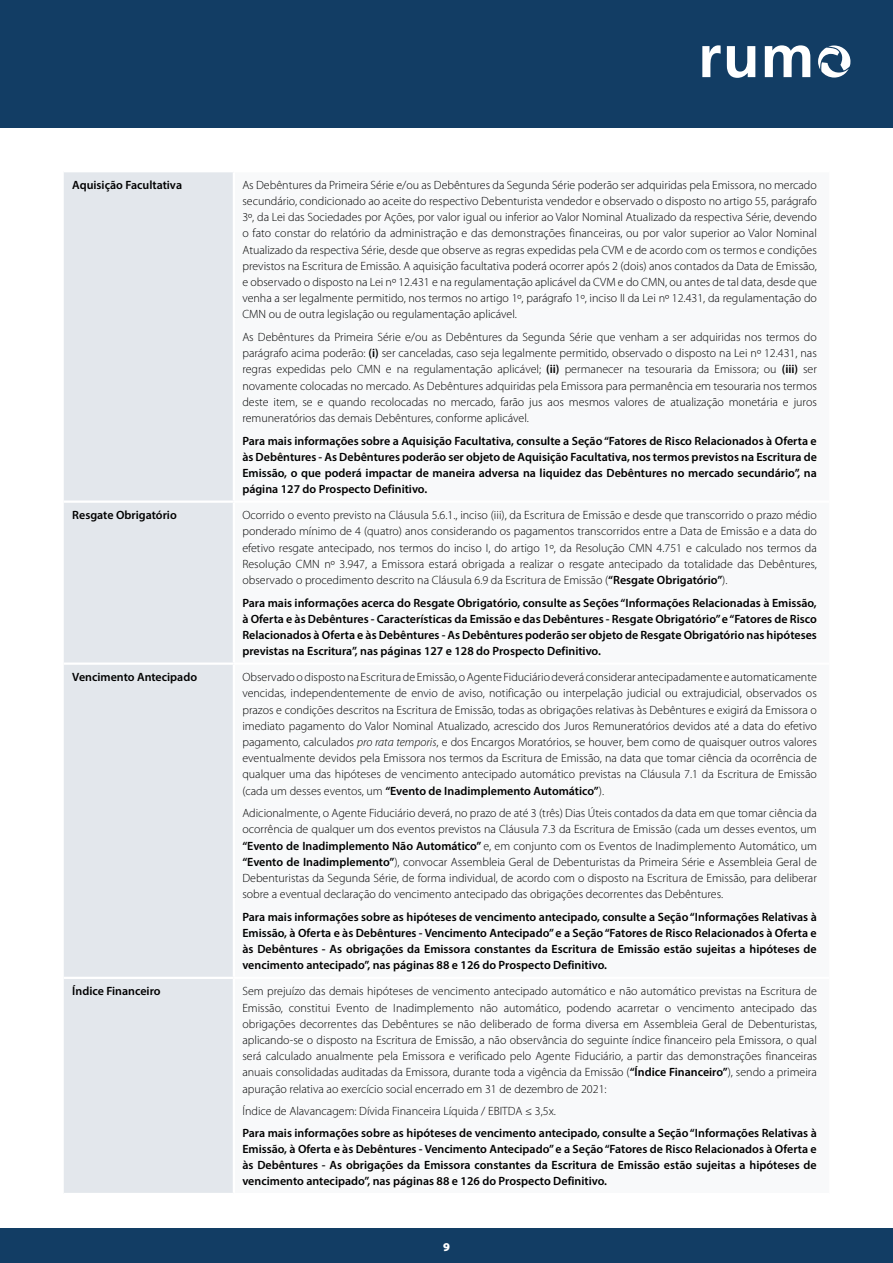
<style>
.page{position:relative;width:893px;height:1263px;background:#fff}
.page>*{position:absolute;margin:0;border:0;box-sizing:border-box;transform-origin:0 0}
.t1{font:300 12px/16.2px "Myriad Pro";color:#000;text-align:justify}
.t2{font:600 12px/16.2px "Myriad Pro";color:#000;text-align:justify}
.t3{font:900 12px "Myriad Pro";color:#fff}
.s1{font-weight:600}
.s2{font-style:italic}
</style>
<div class="page">
<div style="left:0;top:0;width:893px;height:128px;background:#123d64"></div>
<div style="left:0;top:1229px;width:893px;height:34px;background:#123d64"></div>
<svg style="left:702px;top:45px;width:19px;height:32px"></svg>
<svg style="left:727px;top:46px;width:28px;height:32px"></svg>
<svg style="left:765px;top:45px;width:45px;height:32px"></svg>
<svg style="left:818px;top:46px;width:32px;height:32px"></svg>
<div style="left:64px;top:172px;width:169px;height:1021px;background:#e3e7ec"></div>
<hr style="left:64px;top:500px;width:170px;height:3px;background:#fff">
<hr style="left:64px;top:662px;width:170px;height:3px;background:#fff">
<hr style="left:64px;top:977px;width:170px;height:2px;background:#fff">
<p class="t2" style="left:72px;top:176px;width:111px">Aquisição Facultativa</p>
<p class="t1" style="left:242px;top:177px;width:576px">As Debêntures da Primeira Série e/ou as Debêntures da Segunda Série poderão ser adquiridas pela Emissora, no mercado secundário, condicionado ao aceite do respectivo Debenturista vendedor e observado o disposto no artigo 55, parágrafo 3º, da Lei das Sociedades por Ações, por valor igual ou inferior ao Valor Nominal Atualizado da respectiva Série, devendo o fato constar do relatório da administração e das demonstrações financeiras, ou por valor superior ao Valor Nominal Atualizado da respectiva Série, desde que observe as regras expedidas pela CVM e de acordo com os termos e condições previstos na Escritura de Emissão. A aquisição facultativa poderá ocorrer após 2 (dois) anos contados da Data de Emissão, e observado o disposto na Lei nº 12.431 e na regulamentação aplicável da CVM e do CMN, ou antes de tal data, desde que venha a ser legalmente permitido, nos termos no artigo 1º, parágrafo 1º, inciso II da Lei nº 12.431, da regulamentação do CMN ou de outra legislação ou regulamentação aplicável.</p>
<p class="t1" style="left:242px;top:329px;width:576px">As Debêntures da Primeira Série e/ou as Debêntures da Segunda Série que venham a ser adquiridas nos termos do parágrafo acima poderão: <span class="s1">(i)</span> ser canceladas, caso seja legalmente permitido, observado o disposto na Lei nº 12.431, nas regras expedidas pelo CMN e na regulamentação aplicável; <span class="s1">(ii)</span> permanecer na tesouraria da Emissora; ou <span class="s1">(iii)</span> ser novamente colocadas no mercado. As Debêntures adquiridas pela Emissora para permanência em tesouraria nos termos deste item, se e quando recolocadas no mercado, farão jus aos mesmos valores de atualização monetária e juros remuneratórios das demais Debêntures, conforme aplicável.</p>
<p class="t2" style="left:242px;top:432px;width:576px">Para mais informações sobre a Aquisição Facultativa, consulte a Seção “Fatores de Risco Relacionados à Oferta e às Debêntures - As Debêntures poderão ser objeto de Aquisição Facultativa, nos termos previstos na Escritura de Emissão, o que poderá impactar de maneira adversa na liquidez das Debêntures no mercado secundário”, na página 127 do Prospecto Definitivo.</p>
<p class="t2" style="left:72px;top:507px;width:106px">Resgate Obrigatório</p>
<p class="t1" style="left:242px;top:507px;width:576px">Ocorrido o evento previsto na Cláusula 5.6.1., inciso (iii), da Escritura de Emissão e desde que transcorrido o prazo médio ponderado mínimo de 4 (quatro) anos considerando os pagamentos transcorridos entre a Data de Emissão e a data do efetivo resgate antecipado, nos termos do inciso I, do artigo 1º, da Resolução CMN 4.751 e calculado nos termos da Resolução CMN nº 3.947, a Emissora estará obrigada a realizar o resgate antecipado da totalidade das Debêntures, observado o procedimento descrito na Cláusula 6.9 da Escritura de Emissão (<span class="s1">“Resgate Obrigatório”</span>).</p>
<p class="t2" style="left:242px;top:594px;width:576px">Para mais informações acerca do Resgate Obrigatório, consulte as Seções “Informações Relacionadas à Emissão, à Oferta e às Debêntures - Características da Emissão e das Debêntures - Resgate Obrigatório” e “Fatores de Risco Relacionados à Oferta e às Debêntures - As Debêntures poderão ser objeto de Resgate Obrigatório nas hipóteses previstas na Escritura”, nas páginas 127 e 128 do Prospecto Definitivo.</p>
<p class="t2" style="left:72px;top:669px;width:126px">Vencimento Antecipado</p>
<p class="t1" style="left:242px;top:669px;width:576px">Observado o disposto na Escritura de Emissão, o Agente Fiduciário deverá considerar antecipadamente e automaticamente vencidas, independentemente de envio de aviso, notificação ou interpelação judicial ou extrajudicial, observados os prazos e condições descritos na Escritura de Emissão, todas as obrigações relativas às Debêntures e exigirá da Emissora o imediato pagamento do Valor Nominal Atualizado, acrescido dos Juros Remuneratórios devidos até a data do efetivo pagamento, calculados <span class="s2">pro rata temporis</span>, e dos Encargos Moratórios, se houver, bem como de quaisquer outros valores eventualmente devidos pela Emissora nos termos da Escritura de Emissão, na data que tomar ciência da ocorrência de qualquer uma das hipóteses de vencimento antecipado automático previstas na Cláusula 7.1 da Escritura de Emissão (cada um desses eventos, um <span class="s1">“Evento de Inadimplemento Automático”</span>).</p>
<p class="t1" style="left:242px;top:805px;width:576px">Adicionalmente, o Agente Fiduciário deverá, no prazo de até 3 (três) Dias Úteis contados da data em que tomar ciência da ocorrência de qualquer um dos eventos previstos na Cláusula 7.3 da Escritura de Emissão (cada um desses eventos, um <span class="s1">“Evento de Inadimplemento Não Automático”</span> e, em conjunto com os Eventos de Inadimplemento Automático, um <span class="s1">“Evento de Inadimplemento”</span>), convocar Assembleia Geral de Debenturistas da Primeira Série e Assembleia Geral de Debenturistas da Segunda Série, de forma individual, de acordo com o disposto na Escritura de Emissão, para deliberar sobre a eventual declaração do vencimento antecipado das obrigações decorrentes das Debêntures.</p>
<p class="t2" style="left:242px;top:908px;width:576px">Para mais informações sobre as hipóteses de vencimento antecipado, consulte a Seção “Informações Relativas à Emissão, à Oferta e às Debêntures - Vencimento Antecipado” e a Seção “Fatores de Risco Relacionados à Oferta e às Debêntures - As obrigações da Emissora constantes da Escritura de Emissão estão sujeitas a hipóteses de vencimento antecipado”, nas páginas 88 e 126 do Prospecto Definitivo.</p>
<p class="t2" style="left:72px;top:983px;width:90px">Índice Financeiro</p>
<p class="t1" style="left:242px;top:983px;width:576px">Sem prejuízo das demais hipóteses de vencimento antecipado automático e não automático previstas na Escritura de Emissão, constitui Evento de Inadimplemento não automático, podendo acarretar o vencimento antecipado das obrigações decorrentes das Debêntures se não deliberado de forma diversa em Assembleia Geral de Debenturistas, aplicando-se o disposto na Escritura de Emissão, a não observância do seguinte índice financeiro pela Emissora, o qual será calculado anualmente pela Emissora e verificado pelo Agente Fiduciário, a partir das demonstrações financeiras anuais consolidadas auditadas da Emissora, durante toda a vigência da Emissão (<span class="s1">“Índice Financeiro”</span>), sendo a primeira apuração relativa ao exercício social encerrado em 31 de dezembro de 2021:</p>
<p class="t1" style="left:242px;top:1103px;width:315px">Índice de Alavancagem: Dívida Financeira Líquida / EBITDA ≤ 3,5x.</p>
<p class="t2" style="left:242px;top:1124px;width:576px">Para mais informações sobre as hipóteses de vencimento antecipado, consulte a Seção “Informações Relativas à Emissão, à Oferta e às Debêntures - Vencimento Antecipado” e a Seção “Fatores de Risco Relacionados à Oferta e às Debêntures - As obrigações da Emissora constantes da Escritura de Emissão estão sujeitas a hipóteses de vencimento antecipado”, nas páginas 88 e 126 do Prospecto Definitivo.</p>
<p class="t3" style="left:443px;top:1240px;width:8px">9</p>
</div>
